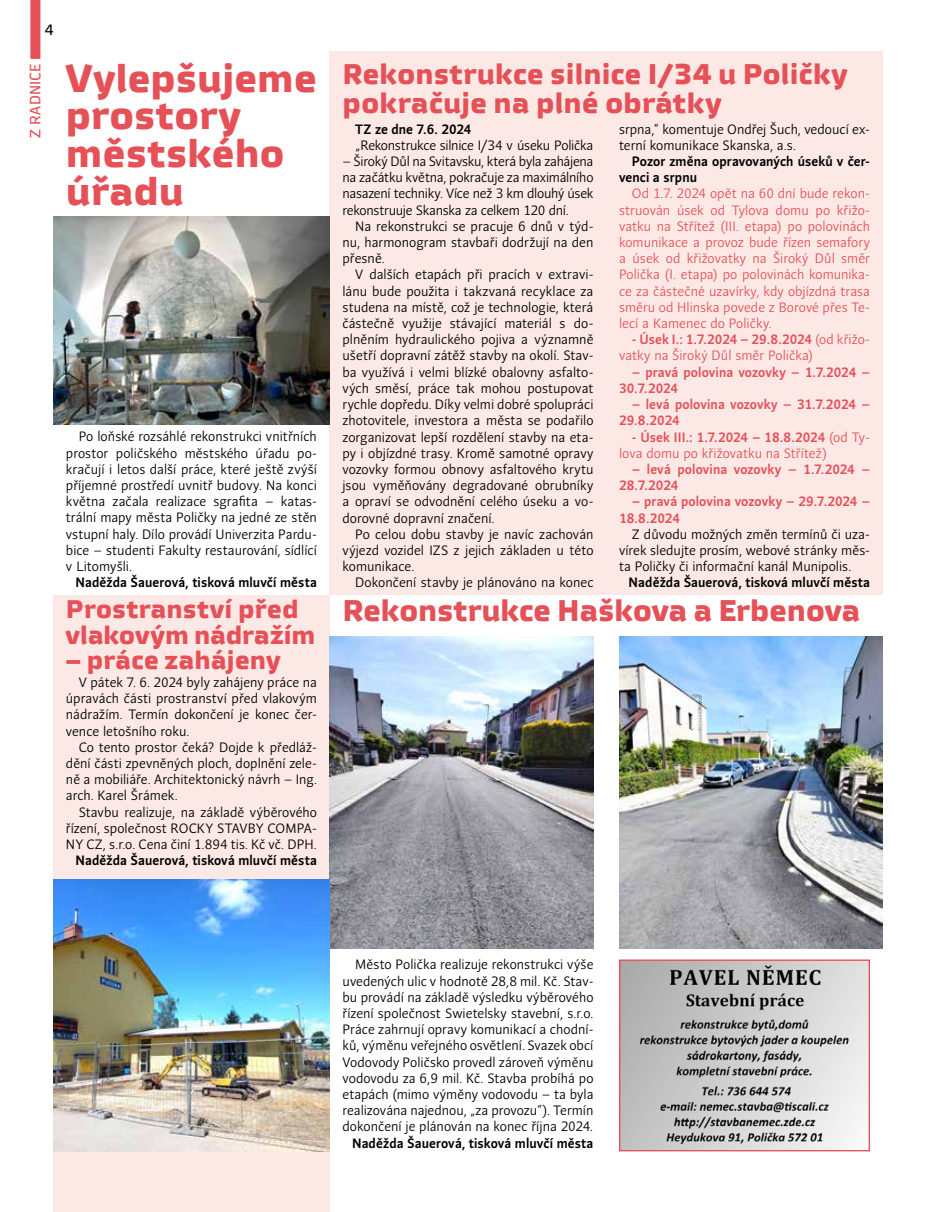
<style>
.page{position:relative;width:936px;height:1212px;background:#fff}
.page>*{position:absolute;margin:0;border:0;box-sizing:border-box;transform-origin:0 0}
.t1{font:700 39px/37.5px "Vida 33 Pro";color:#e65158}
.t2{font:700 30px "Vida 33 Pro";letter-spacing:-.005em;color:#e65158}
.t3{font:700 28.5px/28.5px "Vida 33 Pro";letter-spacing:.005em;color:#e65158}
.t4{font:700 25.5px/25.5px "Vida 33 Pro";letter-spacing:.005em;color:#e65158}
.t5{font:15px "Vida 32 Pro";letter-spacing:.01em;color:#e65158}
.t6{font:15px "Vida 32 Pro";color:#000}
.t7{font:13.5px/16.2px "Andulka Sans";color:#000;text-align:justify}
.t8{font:13.5px/16.2px "Andulka Sans";letter-spacing:.005em;color:#e65158}
.t9{font:700 13.5px/16.2px "Andulka Sans";letter-spacing:.005em;color:#000}
.t10{font:700 13.5px/16.2px "Andulka Sans";letter-spacing:.005em;color:#e65158}
.t11{font:13.5px "Andulka Sans";letter-spacing:-.025em;color:#000}
.s1{font-weight:700}
</style>
<div class="page">
<svg style="left:30px;top:0;width:10px;height:59px"></svg>
<div style="left:330px;top:51px;width:552px;height:543px;background:#fce9e6"></div>
<div style="left:53px;top:596px;width:277px;height:616px;background:#fce9e6"></div>
<img style="left:53px;top:217px;width:277px;height:207px">
<img style="left:330px;top:636px;width:263px;height:313px">
<img style="left:619px;top:636px;width:263px;height:313px">
<img style="left:53px;top:879px;width:277px;height:272px">
<img style="left:621px;top:961px;width:247px;height:188px">
<div style="left:619px;top:959px;width:251px;height:192px;border:1px solid #e65158"></div>
<p class="t6" style="left:45px;top:19px;width:10px">4</p>
<p class="t5" style="left:24px;top:138px;width:75px;rotate:-90deg">Z RADNICE</p>
<h1 class="t1" style="left:66px;top:58px;width:252px">Vylepšujeme prostory městského úřadu</h1>
<p class="t7" style="left:66px;top:429px;width:252px;text-indent:13px">Po loňské rozsáhlé rekonstrukci vnitřních prostor poličského městského úřadu po&shy;kračují i letos další práce, které ještě zvýší příjemné prostředí uvnitř budovy. Na konci května začala realizace sgrafita – katas&shy;trální mapy města Poličky na jedné ze stěn vstupní haly. Dílo provádí Univerzita Pardu&shy;bice – studenti Fakulty restaurování, sídlící v Litomyšli.</p>
<p class="t9" style="left:75px;top:574px;width:243px">Naděžda Šauerová, tisková mluvčí města</p>
<h3 class="t4" style="left:66px;top:595px;width:251px">Prostranství před vlakovým nádražím</h3>
<h3 class="t4" style="left:66px;top:646px;width:216px">– práce zahájeny</h3>
<p class="t7" style="left:66px;top:674px;width:252px;text-indent:13px">V pátek 7. 6. 2024 byly zahájeny práce na úpravách části prostranství před vlakovým nádražím. Termín dokončení je konec čer&shy;vence letošního roku.</p>
<p class="t7" style="left:66px;top:739px;width:252px;text-indent:13px">Co tento prostor čeká? Dojde k předláž&shy;dění části zpevněných ploch, doplnění zele&shy;ně a mobiliáře. Architektonický návrh – Ing. arch. Karel Šrámek.</p>
<p class="t7" style="left:66px;top:804px;width:252px;text-indent:13px">Stavbu realizuje, na základě výběrového řízení, společnost ROCKY STAVBY COMPA-NY CZ, s.r.o. Cena činí 1.894 tis. Kč vč. DPH.</p>
<p class="t9" style="left:75px;top:852px;width:243px">Naděžda Šauerová, tisková mluvčí města</p>
<h3 class="t3" style="left:342px;top:59px;width:506px">Rekonstrukce silnice I/34 u Poličky pokračuje na plné obrátky</h3>
<p class="t7" style="left:619px;top:121px;width:252px">srpna,“ komentuje Ondřej Šuch, vedoucí ex&shy;terní komunikace Skanska, a.s.</p>
<p class="t9" style="left:619px;top:153px;width:252px;text-indent:13px">Pozor změna opravovaných úseků v čer&shy;venci a srpnu</p>
<p class="t8" style="left:619px;top:186px;width:252px;text-align:justify;text-indent:13px">Od 1.7. 2024 opět na 60 dní bude rekon&shy;struován úsek od Tylova domu po křižo&shy;vatku na Střítež (III. etapa) po polovinách komunikace a provoz bude řízen semafory a úsek od křižovatky na Široký Důl směr Polička (I. etapa) po polovinách komunika&shy;ce za částečné uzavírky, kdy objízdná trasa směru od Hlinska povede z Borové přes Te&shy;lecí a Kamenec do Poličky.</p>
<p class="t8" style="left:619px;top:332px;width:252px;text-indent:13px"><span class="s1">- Úsek I.: 1.7.2024 – 29.8.2024</span> (od křižo&shy;vatky na Široký Důl směr Polička)</p>
<p class="t10" style="left:619px;top:364px;width:252px;text-indent:13px">– pravá polovina vozovky – 1.7.2024 –<br>30.7.2024</p>
<p class="t10" style="left:619px;top:396px;width:252px;text-indent:13px">– levá polovina vozovky – 31.7.2024 –<br>29.8.2024</p>
<p class="t8" style="left:619px;top:429px;width:252px;text-indent:13px"><span class="s1">- Úsek III.: 1.7.2024 – 18.8.2024</span> (od Ty&shy;lova domu po křižovatku na Střítež)</p>
<p class="t10" style="left:619px;top:461px;width:252px;text-indent:13px">– levá polovina vozovky – 1.7.2024 –<br>28.7.2024</p>
<p class="t10" style="left:619px;top:493px;width:252px;text-indent:13px">– pravá polovina vozovky – 29.7.2024 –<br>18.8.2024</p>
<p class="t7" style="left:619px;top:526px;width:252px;text-indent:13px">Z důvodu možných změn termínů či uza&shy;vírek sledujte prosím, webové stránky měs&shy;ta Poličky či informační kanál Munipolis.</p>
<p class="t9" style="left:628px;top:574px;width:243px">Naděžda Šauerová, tisková mluvčí města</p>
<p class="t9" style="left:355px;top:121px;width:118px">TZ ze dne 7.6. 2024</p>
<p class="t11" style="left:355px;top:137px;width:240px">„Rekonstrukce silnice I/34 v úseku Polička</p>
<p class="t7" style="left:342px;top:153px;width:252px">– Široký Důl na Svitavsku, která byla zahájena na začátku května, pokračuje za maximálního nasazení techniky. Více než 3 km dlouhý úsek rekonstruuje Skanska za celkem 120 dní.</p>
<p class="t7" style="left:342px;top:218px;width:252px;text-indent:13px">Na rekonstrukci se pracuje 6 dnů v týd&shy;nu, harmonogram stavbaři dodržují na den přesně.</p>
<p class="t7" style="left:342px;top:267px;width:252px;text-indent:13px">V dalších etapách při pracích v extravi&shy;lánu bude použita i takzvaná recyklace za studena na místě, což je technologie, která částečně využije stávající materiál s do&shy;plněním hydraulického pojiva a významně ušetří dopravní zátěž stavby na okolí. Stav&shy;ba využívá i velmi blízké obalovny asfalto&shy;vých směsí, práce tak mohou postupovat rychle dopředu. Díky velmi dobré spolupráci zhotovitele, investora a města se podařilo zorganizovat lepší rozdělení stavby na eta&shy;py i objízdné trasy. Kromě samotné opravy vozovky formou obnovy asfaltového krytu jsou vyměňovány degradované obrubníky a opraví se odvodnění celého úseku a vo&shy;dorovné dopravní značení.</p>
<p class="t7" style="left:342px;top:526px;width:252px;text-indent:13px">Po celou dobu stavby je navíc zachován výjezd vozidel IZS z jejich základen u této komunikace.</p>
<p class="t7" style="left:355px;top:575px;width:240px">Dokončení stavby je plánováno na konec</p>
<h2 class="t2" style="left:342px;top:588px;width:519px">Rekonstrukce Haškova a Erbenova</h2>
<p class="t7" style="left:342px;top:956px;width:252px;text-indent:13px">Město Polička realizuje rekonstrukci výše uvedených ulic v hodnotě 28,8 mil. Kč. Stav&shy;bu provádí na základě výsledku výběrového řízení společnost Swietelsky stavební, s.r.o.<br>Práce zahrnují opravy komunikací a chodní&shy;ků, výměnu veřejného osvětlení. Svazek obcí Vodovody Poličsko provedl zároveň výměnu vodovodu za 6,9 mil. Kč. Stavba probíhá po etapách (mimo výměny vodovodu – ta byla realizována najednou, „za provozu“). Termín dokončení je plánován na konec října 2024.</p>
<p class="t9" style="left:352px;top:1135px;width:243px">Naděžda Šauerová, tisková mluvčí města</p>
</div>
